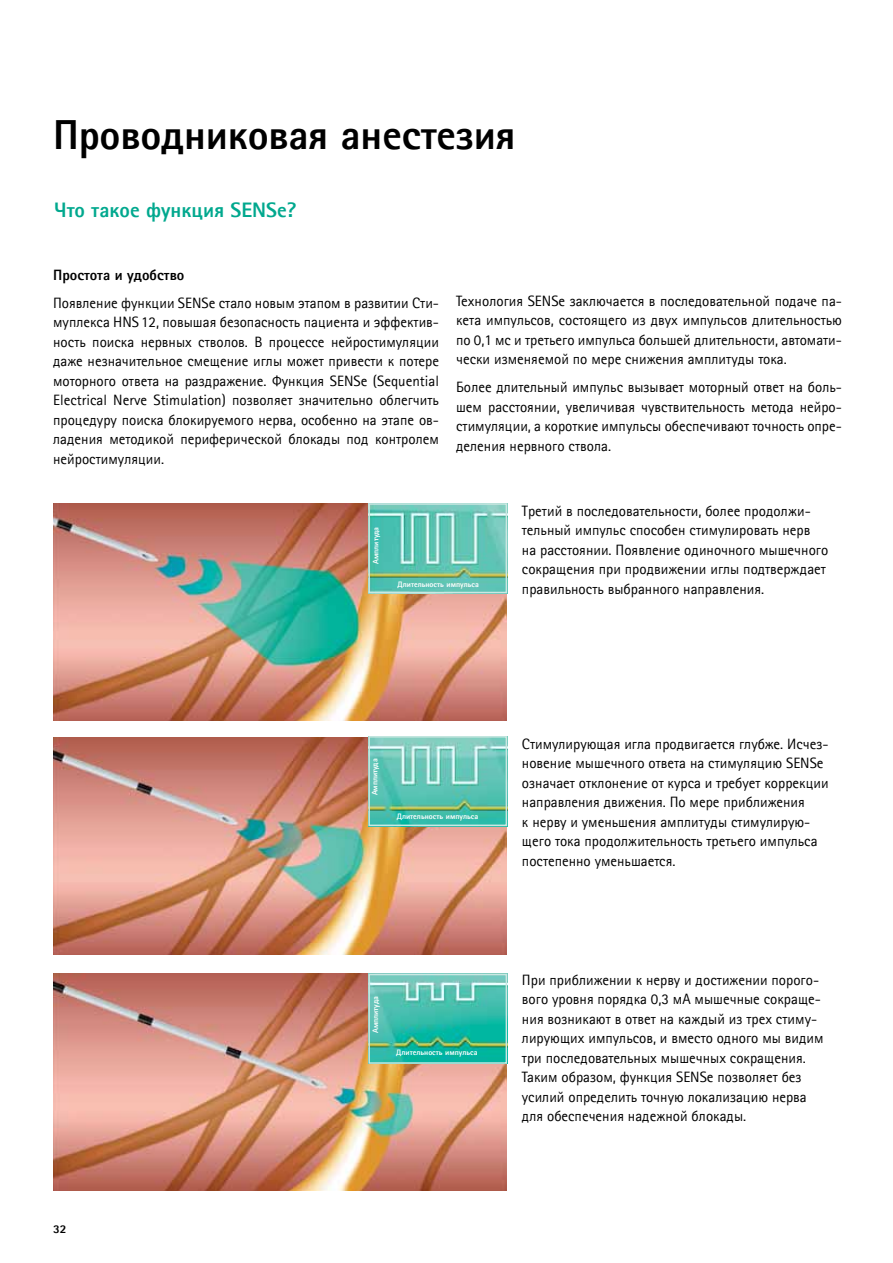
<style>
.page{position:relative;width:893px;height:1263px;background:#fff}
.page>*{position:absolute;margin:0;border:0;box-sizing:border-box;transform-origin:0 0}
.t1{font:800 42px "Rotis Sans Serif W10";color:#000}
.t2{font:800 21px "Rotis Sans Serif W10";color:#00a88e}
.t3{font:15px/19.5px "Rotis Sans Serif W10";color:#000}
.t4{font:800 15px "Rotis Sans Serif W10";color:#000}
.t5{font:800 12px "Rotis Sans Serif W10";color:#000}
.t6{font:800 7.95px "Rotis Sans Serif W10";color:#fff}
</style>
<div class="page">
<img style="left:53px;top:503px;width:453px;height:217px">
<img style="left:370px;top:505px;width:135px;height:86px">
<div style="left:368px;top:503px;width:139px;height:90px;border:1px solid #cae8e2"></div>
<img style="left:53px;top:737px;width:453px;height:217px">
<img style="left:53px;top:974px;width:453px;height:217px">
<img style="left:370px;top:976px;width:135px;height:86px">
<div style="left:368px;top:974px;width:139px;height:90px;border:1px solid #cae8e2"></div>
<img style="left:370px;top:738px;width:135px;height:86px">
<div style="left:368px;top:736px;width:139px;height:90px;border:1px solid #cae8e2"></div>
<h1 class="t1" style="left:53px;top:109px;width:464px">Проводниковая анестезия</h1>
<h2 class="t2" style="left:54px;top:197px;width:244px">Что такое функция SENSe?</h2>
<p class="t4" style="left:53px;top:266px;width:133px">Простота и удобство</p>
<p class="t3" style="left:53px;top:293px;width:387px;text-align:justify">Появление функции SENSe стало новым этапом в развитии Сти&shy;муплекса HNS 12, повышая безопасность пациента и эффектив&shy;ность поиска нервных стволов. В процессе нейростимуляции даже незначительное смещение иглы может привести к потере моторного ответа на раздражение. Функция SENSe (Sequential Electrical Nerve Stimulation) позволяет значительно облегчить процедуру поиска блокируемого нерва, особенно на этапе ов&shy;ладения методикой периферической блокады под контролем нейростимуляции.</p>
<p class="t3" style="left:456px;top:291px;width:387px;text-align:justify">Технология SENSe заключается в последовательной подаче па&shy;кета импульсов, состоящего из двух импульсов длительностью по 0,1 мс и третьего импульса большей длительности, автомати&shy;чески изменяемой по мере снижения амплитуды тока.</p>
<p class="t3" style="left:456px;top:377px;width:387px;text-align:justify">Более длительный импульс вызывает моторный ответ на боль&shy;шем расстоянии, увеличивая чувствительность метода нейро&shy;стимуляции, а короткие импульсы обеспечивают точность опре&shy;деления нервного ствола.</p>
<p class="t5" style="left:53px;top:1222px;width:15px">32</p>
<p class="t6" style="left:371px;top:564px;width:38px;rotate:-90deg">Амплитуда</p>
<p class="t6" style="left:398px;top:580px;width:83px">Длительность импульса</p>
<p class="t3" style="left:522px;top:501px;width:308px">Третий в последовательности, более продолжи&shy;тельный импульс способен стимулировать нерв на расстоянии. Появление одиночного мышечного сокращения при продвижении иглы подтверждает правильность выбранного направления.</p>
<p class="t6" style="left:370px;top:795px;width:38px;rotate:-90deg">Амплитуда</p>
<p class="t6" style="left:397px;top:811px;width:83px">Длительность импульса</p>
<p class="t6" style="left:371px;top:1033px;width:38px;rotate:-90deg">Амплитуда</p>
<p class="t6" style="left:396px;top:1047px;width:83px">Длительность импульса</p>
<p class="t3" style="left:522px;top:734px;width:308px">Стимулирующая игла продвигается глубже. Исчез&shy;новение мышечного ответа на стимуляцию SENSe означает отклонение от курса и требует коррекции направления движения. По мере приближения<br>к нерву и уменьшения амплитуды стимулирую&shy;щего тока продолжительность третьего импульса постепенно уменьшается.</p>
<p class="t3" style="left:522px;top:970px;width:303px">При приближении к нерву и достижении порого&shy;вого уровня порядка 0,3 мА мышечные сокраще&shy;ния возникают в ответ на каждый из трех стиму&shy;лирующих импульсов, и вместо одного мы видим три последовательных мышечных сокращения.<br>Таким образом, функция SENSe позволяет без усилий определить точную локализацию нерва для обеспечения надежной блокады.</p>
</div>
